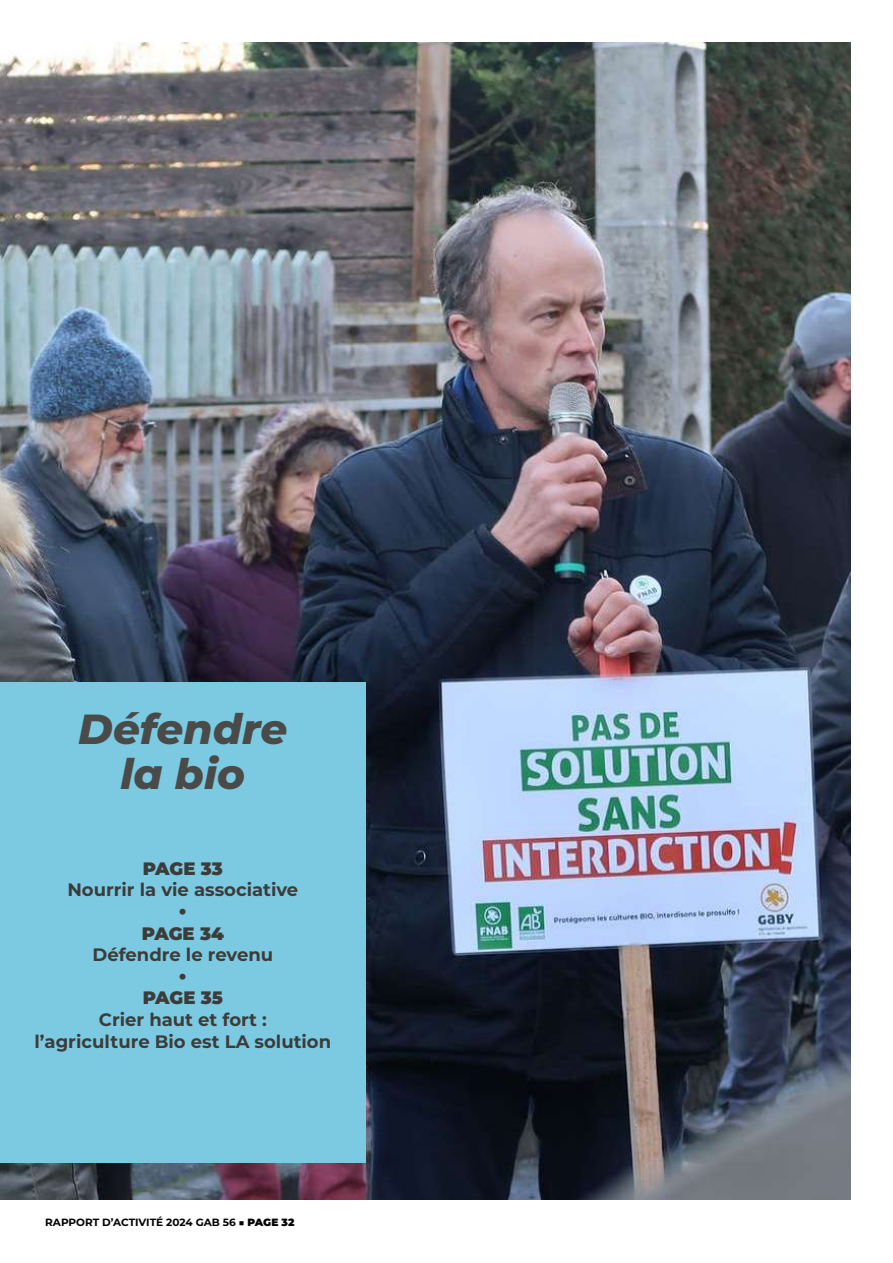
<style>
.page{position:relative;width:893px;height:1263px;background:#fff}
.page>*{position:absolute;margin:0;border:0;box-sizing:border-box;transform-origin:0 0}
.t1{font:italic 800 42px/45px "Montserrat";color:#4a4a49;text-align:center}
.t2{font:700 18px/21.6px "Montserrat";color:#3c3c3b;text-align:center}
.t3{font:900 18px/21.6px "Montserrat";letter-spacing:-.01em;color:#3c3c3b;text-align:center}
.t4{font:700 10.5px "Montserrat";color:#000}
.s1{font-weight:900}
</style>
<div class="page">
<img style="left:0;top:43px;width:850px;height:1156px">
<div style="left:0;top:682px;width:366px;height:480px;background:#7ccae1"></div>
<h1 class="t1" style="left:78px;top:705px;width:211px">Défendre la bio</h1>
<p class="t3" style="left:143px;top:856px;width:82px">PAGE 33</p>
<p class="t2" style="left:67px;top:878px;width:232px">Nourrir la vie associative</p>
<p class="t3" style="left:142px;top:900px;width:84px">•<br>PAGE 34</p>
<p class="t2" style="left:92px;top:943px;width:182px">Défendre le revenu</p>
<p class="t3" style="left:143px;top:964px;width:82px">•<br>PAGE 35</p>
<p class="t2" style="left:35px;top:1008px;width:298px">Crier haut et fort :<br>l’agriculture Bio est LA solution</p>
<p class="t4" style="left:45px;top:1214px;width:251px">RAPPORT D’ACTIVITÉ 2024 GAB 56 <span class="s1">■ PAGE 32</span></p>
</div>
